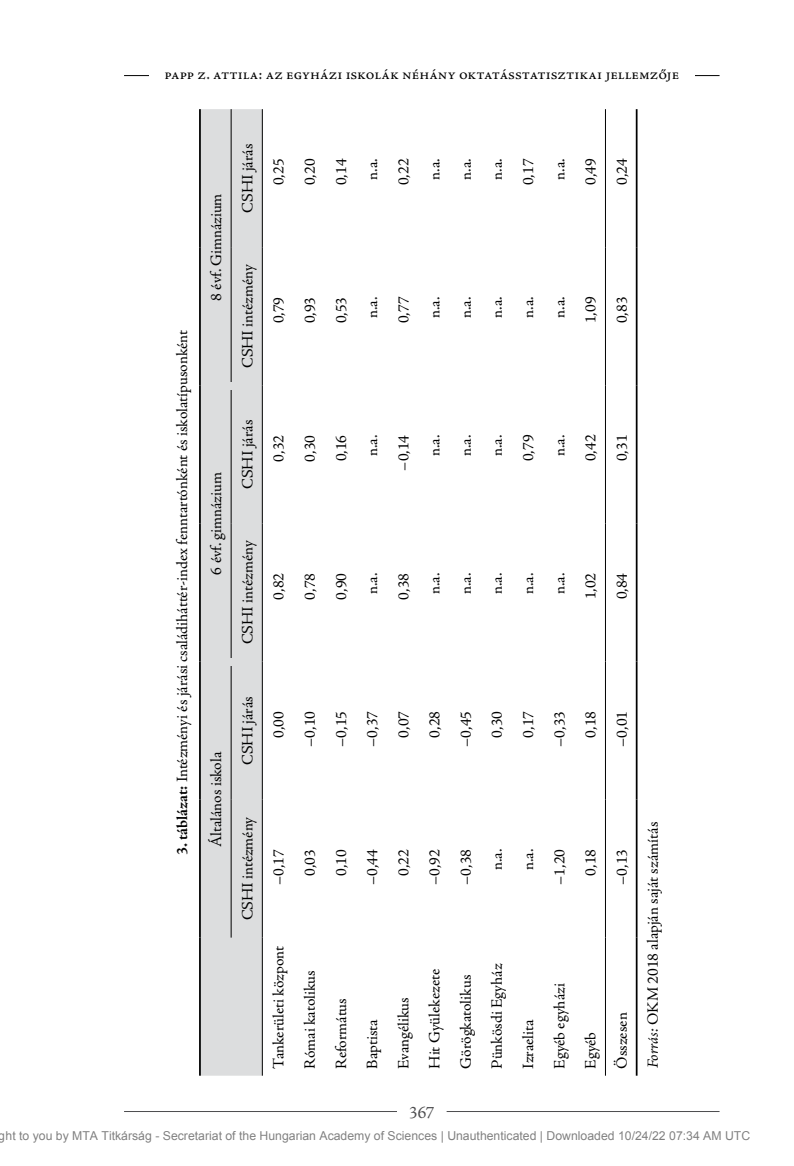
<style>
.page{position:relative;width:794px;height:1166px;background:#fff}
.page>*{position:absolute;margin:0;border:0;box-sizing:border-box;transform-origin:0 0}
.t1{font:17.5px "Adobe Jenson Pro";color:#4d4d4f}
.t2{font:15.75px/34.1px "Adobe Jenson Pro";color:#000}
.t3{font:12.25px "Arial";color:rgb(0 0 0/.5)}
.s1{font-weight:700}
.s2{font-style:italic}
</style>
<div class="page">
<hr style="left:124px;top:1111px;width:273px;height:1px;background:#4d4d4f">
<hr style="left:446px;top:1111px;width:273px;height:1px;background:#4d4d4f">
<hr style="left:124px;top:75px;width:595px;height:1px;background:#000">
<div style="left:149px;top:67px;width:545px;height:15px;background:#fff"></div>
<div style="left:201px;top:109px;width:61px;height:966px;background:#dcddde"></div>
<hr style="left:262px;top:937px;width:1px;height:138px;background:#000">
<hr style="left:262px;top:799px;width:1px;height:138px;background:#000">
<hr style="left:262px;top:661px;width:1px;height:138px;background:#000">
<hr style="left:262px;top:523px;width:1px;height:138px;background:#000">
<hr style="left:262px;top:385px;width:1px;height:138px;background:#000">
<hr style="left:262px;top:247px;width:1px;height:138px;background:#000">
<hr style="left:262px;top:109px;width:1px;height:138px;background:#000">
<hr style="left:199px;top:937px;width:2px;height:138px;background:#000">
<hr style="left:199px;top:799px;width:2px;height:138px;background:#000">
<hr style="left:199px;top:661px;width:2px;height:138px;background:#000">
<hr style="left:199px;top:523px;width:2px;height:138px;background:#000">
<hr style="left:199px;top:385px;width:2px;height:138px;background:#000">
<hr style="left:199px;top:247px;width:2px;height:138px;background:#000">
<hr style="left:199px;top:109px;width:2px;height:138px;background:#000">
<hr style="left:231px;top:799px;width:1px;height:138px;background:#000">
<hr style="left:231px;top:661px;width:1px;height:138px;background:#000">
<hr style="left:231px;top:523px;width:1px;height:138px;background:#000">
<hr style="left:231px;top:385px;width:1px;height:138px;background:#000">
<hr style="left:231px;top:247px;width:1px;height:138px;background:#000">
<hr style="left:231px;top:109px;width:1px;height:138px;background:#000">
<hr style="left:605px;top:937px;width:1px;height:138px;background:#000">
<hr style="left:605px;top:799px;width:1px;height:138px;background:#000">
<hr style="left:605px;top:661px;width:1px;height:138px;background:#000">
<hr style="left:605px;top:523px;width:1px;height:138px;background:#000">
<hr style="left:605px;top:385px;width:1px;height:138px;background:#000">
<hr style="left:605px;top:247px;width:1px;height:138px;background:#000">
<hr style="left:605px;top:109px;width:1px;height:138px;background:#000">
<hr style="left:636px;top:937px;width:1px;height:138px;background:#000">
<hr style="left:636px;top:799px;width:1px;height:138px;background:#000">
<hr style="left:636px;top:661px;width:1px;height:138px;background:#000">
<hr style="left:636px;top:523px;width:1px;height:138px;background:#000">
<hr style="left:636px;top:385px;width:1px;height:138px;background:#000">
<hr style="left:636px;top:247px;width:1px;height:138px;background:#000">
<hr style="left:636px;top:109px;width:1px;height:138px;background:#000">
<div style="left:227px;top:658px;width:7px;height:8px;background:#dcddde"></div>
<div style="left:228px;top:382px;width:7px;height:7px;background:#dcddde"></div>
<p class="t2" style="left:164px;top:57px;width:516px">papp z. attila: az egyházi iskolák néhány oktatásstatisztikai jellemzője</p>
<p class="t2" style="left:199px;top:301px;width:109px;rotate:-90deg">8 évf. Gimnázium</p>
<p class="t2" style="left:165px;top:847px;width:519px;text-indent:-8px;rotate:-90deg"><span class="s1">3. táblázat:</span> Intézményi és járási családiháttér-index fenntartónként és iskolatípusonként<br>Általános iskola</p>
<p class="t2" style="left:199px;top:574px;width:104px;rotate:-90deg">6 évf. gimnázium</p>
<p class="t2" style="left:231px;top:213px;width:70px;rotate:-90deg">CSHI járás</p>
<p class="t2" style="left:262px;top:185px;width:28px;rotate:-90deg">0,25</p>
<p class="t2" style="left:293px;top:185px;width:28px;rotate:-90deg">0,20</p>
<p class="t2" style="left:231px;top:368px;width:105px;rotate:-90deg">CSHI intézmény</p>
<p class="t2" style="left:262px;top:323px;width:28px;rotate:-90deg">0,79</p>
<p class="t2" style="left:293px;top:323px;width:28px;rotate:-90deg">0,93</p>
<p class="t2" style="left:231px;top:489px;width:70px;rotate:-90deg">CSHI járás</p>
<p class="t2" style="left:262px;top:461px;width:28px;rotate:-90deg">0,32</p>
<p class="t2" style="left:293px;top:461px;width:28px;rotate:-90deg">0,30</p>
<p class="t2" style="left:231px;top:644px;width:105px;rotate:-90deg">CSHI intézmény</p>
<p class="t2" style="left:262px;top:599px;width:28px;rotate:-90deg">0,82</p>
<p class="t2" style="left:293px;top:599px;width:28px;rotate:-90deg">0,78</p>
<p class="t2" style="left:231px;top:765px;width:70px;rotate:-90deg">CSHI járás</p>
<p class="t2" style="left:262px;top:738px;width:28px;rotate:-90deg">0,00</p>
<p class="t2" style="left:293px;top:747px;width:37px;rotate:-90deg">–0,10</p>
<p class="t2" style="left:231px;top:920px;width:105px;rotate:-90deg">CSHI intézmény</p>
<p class="t2" style="left:262px;top:885px;width:37px;rotate:-90deg">–0,17</p>
<p class="t2" style="left:262px;top:1068px;width:124px;rotate:-90deg">Tankerületi központ</p>
<p class="t2" style="left:293px;top:876px;width:28px;rotate:-90deg">0,03</p>
<p class="t2" style="left:293px;top:1068px;width:100px;rotate:-90deg">Római katolikus</p>
<p class="t2" style="left:324px;top:185px;width:28px;rotate:-90deg">0,14</p>
<p class="t2" style="left:324px;top:323px;width:28px;rotate:-90deg">0,53</p>
<p class="t2" style="left:324px;top:461px;width:28px;rotate:-90deg">0,16</p>
<p class="t2" style="left:324px;top:599px;width:28px;rotate:-90deg">0,90</p>
<p class="t2" style="left:324px;top:747px;width:37px;rotate:-90deg">–0,15</p>
<p class="t2" style="left:324px;top:876px;width:28px;rotate:-90deg">0,10</p>
<p class="t2" style="left:324px;top:1068px;width:72px;rotate:-90deg">Református</p>
<p class="t2" style="left:355px;top:180px;width:23px;rotate:-90deg">n.a.</p>
<p class="t2" style="left:387px;top:185px;width:28px;rotate:-90deg">0,22</p>
<p class="t2" style="left:418px;top:180px;width:23px;rotate:-90deg">n.a.</p>
<p class="t2" style="left:449px;top:180px;width:23px;rotate:-90deg">n.a.</p>
<p class="t2" style="left:480px;top:180px;width:23px;rotate:-90deg">n.a.</p>
<p class="t2" style="left:511px;top:185px;width:28px;rotate:-90deg">0,17</p>
<p class="t2" style="left:542px;top:180px;width:23px;rotate:-90deg">n.a.</p>
<p class="t2" style="left:574px;top:185px;width:28px;rotate:-90deg">0,49</p>
<p class="t2" style="left:605px;top:185px;width:28px;rotate:-90deg">0,24</p>
<p class="t2" style="left:355px;top:318px;width:23px;rotate:-90deg">n.a.</p>
<p class="t2" style="left:387px;top:323px;width:28px;rotate:-90deg">0,77</p>
<p class="t2" style="left:418px;top:318px;width:23px;rotate:-90deg">n.a.</p>
<p class="t2" style="left:449px;top:318px;width:23px;rotate:-90deg">n.a.</p>
<p class="t2" style="left:480px;top:318px;width:23px;rotate:-90deg">n.a.</p>
<p class="t2" style="left:511px;top:318px;width:23px;rotate:-90deg">n.a.</p>
<p class="t2" style="left:542px;top:318px;width:23px;rotate:-90deg">n.a.</p>
<p class="t2" style="left:574px;top:323px;width:28px;rotate:-90deg">1,09</p>
<p class="t2" style="left:605px;top:323px;width:28px;rotate:-90deg">0,83</p>
<p class="t2" style="left:355px;top:456px;width:23px;rotate:-90deg">n.a.</p>
<p class="t2" style="left:387px;top:470px;width:37px;rotate:-90deg">–0,14</p>
<p class="t2" style="left:418px;top:456px;width:23px;rotate:-90deg">n.a.</p>
<p class="t2" style="left:449px;top:456px;width:23px;rotate:-90deg">n.a.</p>
<p class="t2" style="left:480px;top:456px;width:23px;rotate:-90deg">n.a.</p>
<p class="t2" style="left:511px;top:461px;width:28px;rotate:-90deg">0,79</p>
<p class="t2" style="left:542px;top:456px;width:23px;rotate:-90deg">n.a.</p>
<p class="t2" style="left:574px;top:461px;width:28px;rotate:-90deg">0,42</p>
<p class="t2" style="left:605px;top:461px;width:28px;rotate:-90deg">0,31</p>
<p class="t2" style="left:355px;top:594px;width:23px;rotate:-90deg">n.a.</p>
<p class="t2" style="left:387px;top:599px;width:28px;rotate:-90deg">0,38</p>
<p class="t2" style="left:418px;top:594px;width:23px;rotate:-90deg">n.a.</p>
<p class="t2" style="left:449px;top:594px;width:23px;rotate:-90deg">n.a.</p>
<p class="t2" style="left:480px;top:594px;width:23px;rotate:-90deg">n.a.</p>
<p class="t2" style="left:511px;top:594px;width:23px;rotate:-90deg">n.a.</p>
<p class="t2" style="left:542px;top:594px;width:23px;rotate:-90deg">n.a.</p>
<p class="t2" style="left:574px;top:599px;width:28px;rotate:-90deg">1,02</p>
<p class="t2" style="left:605px;top:599px;width:28px;rotate:-90deg">0,84</p>
<p class="t2" style="left:355px;top:747px;width:37px;rotate:-90deg">–0,37</p>
<p class="t2" style="left:387px;top:737px;width:28px;rotate:-90deg">0,07</p>
<p class="t2" style="left:418px;top:737px;width:28px;rotate:-90deg">0,28</p>
<p class="t2" style="left:449px;top:747px;width:37px;rotate:-90deg">–0,45</p>
<p class="t2" style="left:480px;top:737px;width:28px;rotate:-90deg">0,30</p>
<p class="t2" style="left:511px;top:737px;width:28px;rotate:-90deg">0,17</p>
<p class="t2" style="left:542px;top:747px;width:37px;rotate:-90deg">–0,33</p>
<p class="t2" style="left:574px;top:737px;width:28px;rotate:-90deg">0,18</p>
<p class="t2" style="left:605px;top:746px;width:37px;rotate:-90deg">–0,01</p>
<p class="t2" style="left:355px;top:885px;width:37px;rotate:-90deg">–0,44</p>
<p class="t2" style="left:387px;top:876px;width:28px;rotate:-90deg">0,22</p>
<p class="t2" style="left:418px;top:885px;width:37px;rotate:-90deg">–0,92</p>
<p class="t2" style="left:449px;top:885px;width:37px;rotate:-90deg">–0,38</p>
<p class="t2" style="left:480px;top:870px;width:23px;rotate:-90deg">n.a.</p>
<p class="t2" style="left:511px;top:870px;width:23px;rotate:-90deg">n.a.</p>
<p class="t2" style="left:355px;top:1068px;width:51px;rotate:-90deg">Baptista</p>
<p class="t2" style="left:387px;top:1068px;width:73px;rotate:-90deg">Evangélikus</p>
<p class="t2" style="left:418px;top:1068px;width:101px;rotate:-90deg">Hit Gyülekezete</p>
<p class="t1" style="left:409px;top:1102px;width:27px">367</p>
<p class="t2" style="left:449px;top:1068px;width:95px;rotate:-90deg">Görögkatolikus</p>
<p class="t2" style="left:480px;top:1068px;width:106px;rotate:-90deg">Pünkösdi Egyház</p>
<p class="t2" style="left:511px;top:1068px;width:50px;rotate:-90deg">Izraelita</p>
<p class="t2" style="left:542px;top:885px;width:37px;rotate:-90deg">–1,20</p>
<p class="t2" style="left:574px;top:875px;width:28px;rotate:-90deg">0,18</p>
<p class="t2" style="left:605px;top:885px;width:37px;rotate:-90deg">–0,13</p>
<p class="t2" style="left:542px;top:1068px;width:87px;rotate:-90deg">Egyéb egyházi</p>
<p class="t2" style="left:574px;top:1068px;width:38px;rotate:-90deg">Egyéb</p>
<p class="t2" style="left:605px;top:1068px;width:58px;rotate:-90deg">Összesen</p>
<p class="t2" style="left:636px;top:1068px;width:248px;rotate:-90deg"><span class="s2">Forrás:</span> OKM 2018 alapján saját számítás</p>
<p class="t3" style="left:-1px;top:1128px;width:753px">ght to you by MTA Titkárság - Secretariat of the Hungarian Academy of Sciences | Unauthenticated | Downloaded 10/24/22 07:34 AM UTC</p>
</div>
